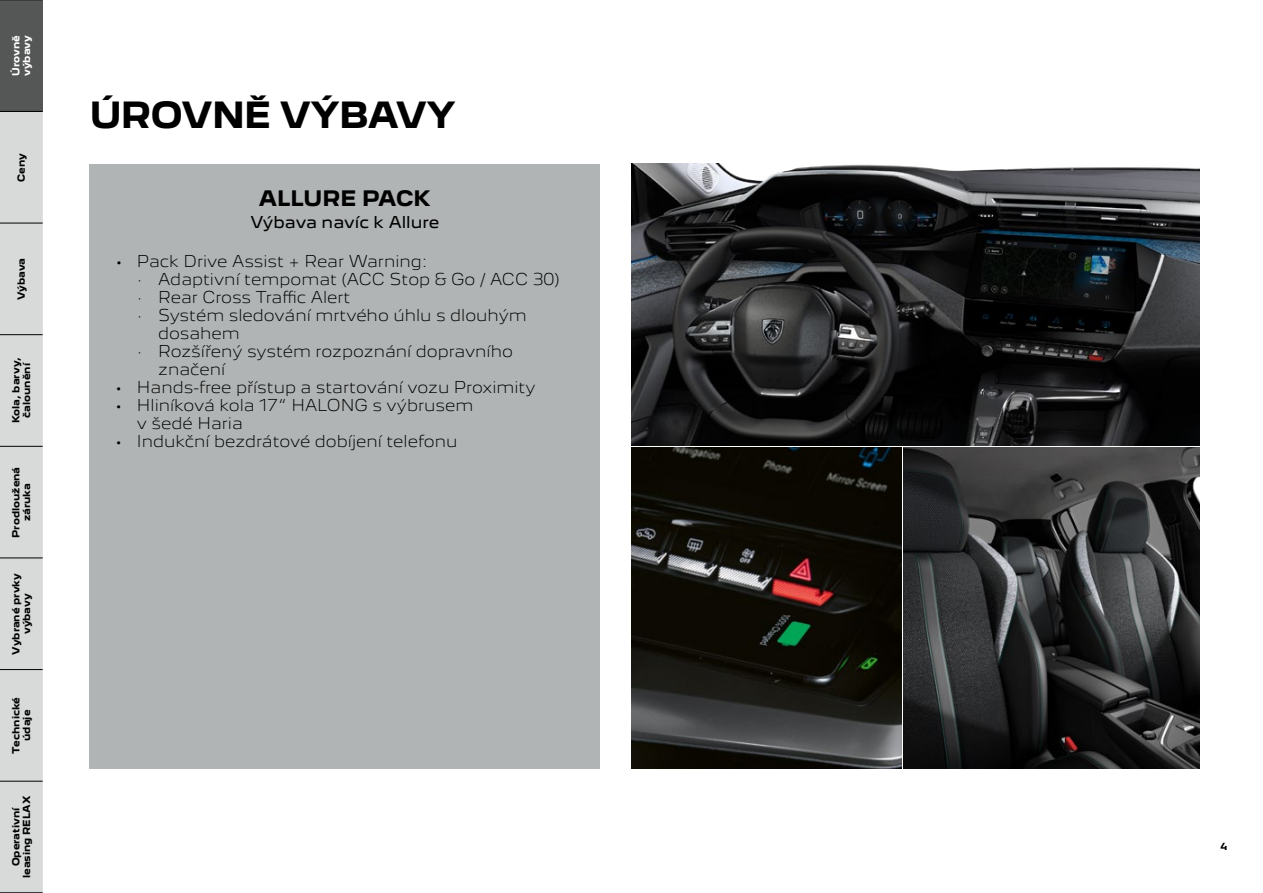
<style>
.page{position:relative;width:1263px;height:893px;background:#fff}
.page>*{position:absolute;margin:0;border:0;box-sizing:border-box;transform-origin:0 0}
.t1{font:700 33px "Peugeot New";letter-spacing:-.02em;color:#000}
.t2{font:700 19.5px "Peugeot New";color:#000}
.t3{font:300 15px/18px "Peugeot New";color:#000}
.t4{font:15px "Peugeot New";color:#000}
.t5{font:700 9px/10.8px "Peugeot New";color:#000;text-align:center}
.t6{font:700 9px/10.8px "Peugeot New";color:#fff}
</style>
<div class="page">
<div style="left:90px;top:164px;width:510px;height:604px;background:#b1b4b4"></div>
<div style="left:0;top:112px;width:43px;height:780px;background:#d8dada"></div>
<div style="left:0;top:0;width:43px;height:111px;background:#555756"></div>
<hr style="left:0;top:892px;width:43px;height:1px;background:#000">
<hr style="left:0;top:781px;width:43px;height:1px;background:#000">
<hr style="left:0;top:669px;width:43px;height:1px;background:#000">
<hr style="left:0;top:558px;width:43px;height:1px;background:#000">
<hr style="left:0;top:446px;width:43px;height:1px;background:#000">
<hr style="left:0;top:334px;width:43px;height:1px;background:#000">
<hr style="left:0;top:223px;width:43px;height:1px;background:#000">
<hr style="left:0;top:111px;width:43px;height:1px;background:#000">
<hr style="left:0;top:0;width:43px;height:1px;background:#000">
<img style="left:631px;top:164px;width:568px;height:281px">
<img style="left:903px;top:448px;width:296px;height:320px">
<img style="left:631px;top:448px;width:270px;height:320px">
<p class="t6" style="left:10px;top:76px;width:43px;rotate:-90deg">Úrovně výbavy</p>
<p class="t5" style="left:16px;top:182px;width:30px;rotate:-90deg">Ceny</p>
<p class="t5" style="left:16px;top:300px;width:44px;rotate:-90deg">Výbava</p>
<p class="t5" style="left:10px;top:423px;width:67px;rotate:-90deg">Kola, barvy, čalounění</p>
<p class="t5" style="left:10px;top:537px;width:72px;rotate:-90deg">Prodloužená záruka</p>
<p class="t5" style="left:10px;top:655px;width:83px;rotate:-90deg">Vybrané prvky výbavy</p>
<p class="t5" style="left:10px;top:754px;width:58px;rotate:-90deg">Technické údaje</p>
<p class="t5" style="left:10px;top:878px;width:84px;rotate:-90deg">Operativní leasing RELAX</p>
<h1 class="t1" style="left:90px;top:92px;width:368px">ÚROVNĚ VÝBAVY</h1>
<h2 class="t2" style="left:259px;top:184px;width:174px">ALLURE PACK</h2>
<p class="t4" style="left:250px;top:212px;width:190px">Výbava navíc k Allure</p>
<p class="t3" style="left:116px;top:252px;width:313px">• Pack Drive Assist + Rear Warning:</p>
<p class="t3" style="left:137px;top:270px;width:424px">· Adaptivní tempomat (ACC Stop &amp; Go / ACC 30)</p>
<p class="t3" style="left:137px;top:288px;width:215px">· Rear Cross Traffic Alert</p>
<p class="t3" style="left:137px;top:306px;width:391px">· Systém sledování mrtvého úhlu s dlouhým</p>
<p class="t3" style="left:158px;top:324px;width:83px">dosahem</p>
<p class="t3" style="left:137px;top:342px;width:378px">· Rozšířený systém rozpoznání dopravního</p>
<p class="t3" style="left:158px;top:360px;width:69px">značení</p>
<p class="t3" style="left:116px;top:378px;width:421px">• Hands-free přístup a startování vozu Proximity</p>
<p class="t3" style="left:137px;top:396px;width:338px;text-indent:-21px">• Hliníková kola 17“ HALONG s výbrusem v šedé Haria</p>
<p class="t3" style="left:116px;top:432px;width:343px">• Indukční bezdrátové dobíjení telefonu</p>
<p class="t5" style="left:1220px;top:841px;width:8px">4</p>
</div>
